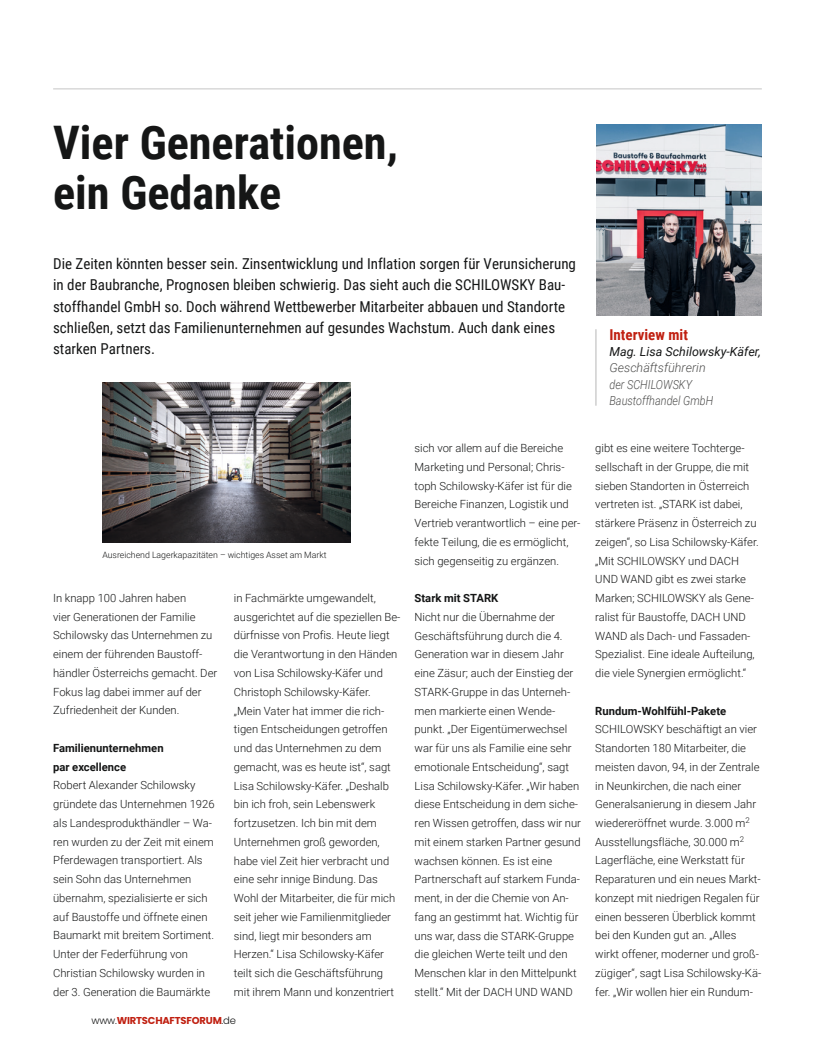
<style>
.page{position:relative;width:815px;height:1063px;background:#fff}
.page>*{position:absolute;margin:0;border:0;box-sizing:border-box;transform-origin:0 0}
.t1{font:700 46.25px/50px "Roboto Condensed";color:#151616}
.t2{font:15px/21.2px "Roboto Condensed";color:#151616}
.t3{font:700 15px "Roboto Condensed";color:#c02011}
.t4{font:italic 300 12.5px/16.2px "Roboto";color:#4e4e4d}
.t5{font:italic 12.5px "Roboto";color:#151616}
.t6{font:300 11.25px/18.8px "Roboto";color:#151616}
.t7{font:700 11.25px/18.8px "Roboto";color:#151616}
.t8{font:700 10px "Poppins";letter-spacing:-.02em;color:#c02011}
.t9{font:300 8.75px "Roboto";color:#151616}
.s1{font-weight:300;color:#151616}
</style>
<div class="page">
<img style="left:597px;top:124px;width:165px;height:191px">
<hr style="left:53px;top:89px;width:709px;height:1px;background:#c5c5c5">
<hr style="left:595px;top:329px;width:2px;height:77px;background:#c5c5c5">
<img style="left:102px;top:383px;width:248px;height:159px">
<h1 class="t1" style="left:53px;top:116px;width:346px">Vier Generationen, ein Gedanke</h1>
<p class="t2" style="left:53px;top:253px;width:524px">Die Zeiten könnten besser sein. Zinsentwicklung und Inflation sorgen für Verunsicherung in der Baubranche, Prognosen bleiben schwierig. Das sieht auch die SCHILOWSKY Bau&shy;stoffhandel GmbH so. Doch während Wettbewerber Mitarbeiter abbauen und Standorte schließen, setzt das Familienunternehmen auf gesundes Wachstum. Auch dank eines starken Partners.</p>
<h2 class="t3" style="left:609px;top:324px;width:80px">Interview mit</h2>
<p class="t5" style="left:609px;top:343px;width:153px">Mag. Lisa Schilowsky-Käfer,</p>
<p class="t4" style="left:609px;top:359px;width:105px">Geschäftsführerin der SCHILOWSKY<br>Baustoffhandel GmbH</p>
<p class="t9" style="left:102px;top:549px;width:226px">Ausreichend Lagerkapazitäten – wichtiges Asset am Markt</p>
<p class="t6" style="left:53px;top:588px;width:166px">In knapp 100 Jahren haben<br>vier Generationen der Familie<br>Schilowsky das Unternehmen zu einem der führenden Baustoff&shy;händler Österreichs gemacht. Der<br>Fokus lag dabei immer auf der<br>Zufriedenheit der Kunden.</p>
<p class="t7" style="left:53px;top:738px;width:112px">Familienunternehmen par excellence</p>
<p class="t6" style="left:53px;top:776px;width:163px">Robert Alexander Schilowsky gründete das Unternehmen 1926 als Landesprodukthändler – Wa&shy;ren wurden zu der Zeit mit einem<br>Pferdewagen transportiert. Als sein Sohn das Unternehmen übernahm, spezialisierte er sich auf Baustoffe und öffnete einen<br>Baumarkt mit breitem Sortiment.<br>Unter der Federführung von<br>Christian Schilowsky wurden in der 3. Generation die Baumärkte</p>
<p class="t6" style="left:234px;top:588px;width:168px">in Fachmärkte umgewandelt, ausgerichtet auf die speziellen Be&shy;dürfnisse von Profis. Heute liegt die Verantwortung in den Händen von Lisa Schilowsky-Käfer und<br>Christoph Schilowsky-Käfer. „Mein Vater hat immer die rich&shy;tigen Entscheidungen getroffen und das Unternehmen zu dem gemacht, was es heute ist“, sagt<br>Lisa Schilowsky-Käfer. „Deshalb bin ich froh, sein Lebenswerk fortzusetzen. Ich bin mit dem<br>Unternehmen groß geworden, habe viel Zeit hier verbracht und eine sehr innige Bindung. Das<br>Wohl der Mitarbeiter, die für mich seit jeher wie Familienmitglieder sind, liegt mir besonders am<br>Herzen.“ Lisa Schilowsky-Käfer teilt sich die Geschäftsführung mit ihrem Mann und konzentriert</p>
<p class="t8" style="left:91px;top:1015px;width:146px"><span class="s1">www.</span>WIRTSCHAFTSFORUM<span class="s1">.de</span></p>
<p class="t6" style="left:415px;top:438px;width:167px">sich vor allem auf die Bereiche Marketing und Personal; Chris&shy;toph Schilowsky-Käfer ist für die Bereiche Finanzen, Logistik und Vertrieb verantwortlich – eine per&shy;fekte Teilung, die es ermöglicht, sich gegenseitig zu ergänzen.</p>
<p class="t7" style="left:415px;top:588px;width:85px">Stark mit STARK</p>
<p class="t6" style="left:415px;top:607px;width:168px">Nicht nur die Übernahme der<br>Geschäftsführung durch die 4.<br>Generation war in diesem Jahr eine Zäsur; auch der Einstieg der<br>STARK-Gruppe in das Unterneh&shy;men markierte einen Wende&shy;punkt. „Der Eigentümerwechsel war für uns als Familie eine sehr emotionale Entscheidung“, sagt<br>Lisa Schilowsky-Käfer. „Wir haben diese Entscheidung in dem siche&shy;ren Wissen getroffen, dass wir nur mit einem starken Partner gesund wachsen können. Es ist eine<br>Partnerschaft auf starkem Funda&shy;ment, in der die Chemie von An&shy;fang an gestimmt hat. Wichtig für uns war, dass die STARK-Gruppe die gleichen Werte teilt und den<br>Menschen klar in den Mittelpunkt stellt.“ Mit der DACH UND WAND</p>
<p class="t6" style="left:595px;top:438px;width:165px">gibt es eine weitere Tochterge&shy;sellschaft in der Gruppe, die mit sieben Standorten in Österreich vertreten ist. „STARK ist dabei, stärkere Präsenz in Österreich zu zeigen“, so Lisa Schilowsky-Käfer. „Mit SCHILOWSKY und DACH<br>UND WAND gibt es zwei starke<br>Marken; SCHILOWSKY als Gene&shy;ralist für Baustoffe, DACH UND<br>WAND als Dach- und Fassaden-<br>Spezialist. Eine ideale Aufteilung, die viele Synergien ermöglicht.“</p>
<p class="t7" style="left:595px;top:701px;width:132px">Rundum-Wohlfühl-Pakete</p>
<p class="t6" style="left:595px;top:720px;width:167px">SCHILOWSKY beschäftigt an vier<br>Standorten 180 Mitarbeiter, die meisten davon, 94, in der Zentrale in Neunkirchen, die nach einer<br>Generalsanierung in diesem Jahr wiedereröffnet wurde. 3.000 m<sup>2<br></sup>Ausstellungsfläche, 30.000 m<sup>2<br></sup>Lagerfläche, eine Werkstatt für<br>Reparaturen und ein neues Markt&shy;konzept mit niedrigen Regalen für einen besseren Überblick kommt bei den Kunden gut an. „Alles wirkt offener, moderner und groß&shy;zügiger“, sagt Lisa Schilowsky-Kä&shy;fer. „Wir wollen hier ein Rundum-</p>
</div>
